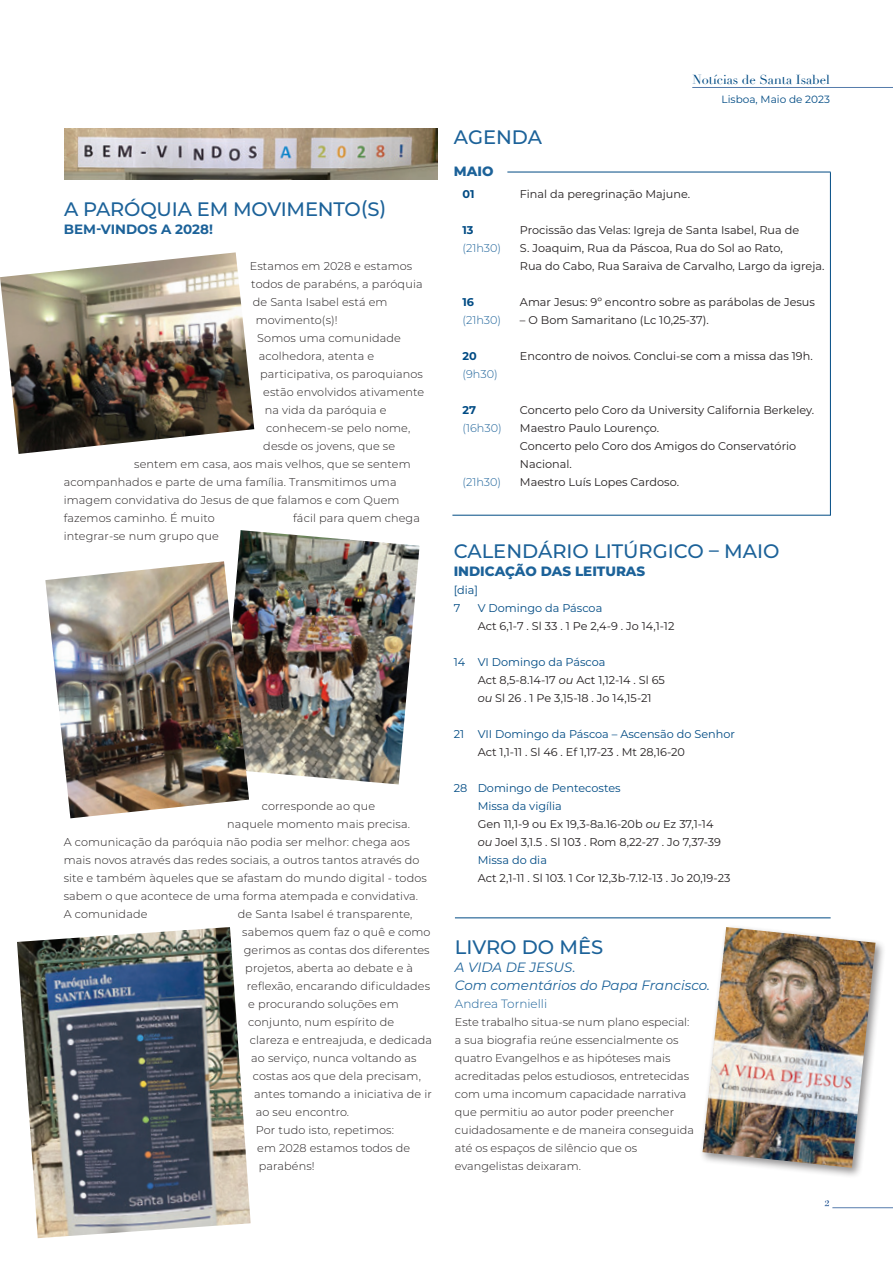
<style>
.page{position:relative;width:893px;height:1263px;background:#fff}
.page>*{position:absolute;margin:0;border:0;box-sizing:border-box;transform-origin:0 0}
.t1{font:500 19.5px "Montserrat";letter-spacing:-.005em;color:#1c6299}
.t2{font:italic 13.5px "Montserrat";color:#1c6299}
.t3{font:800 13.5px "Montserrat";color:#1c6299}
.t4{font:700 13.5px "Montserrat";color:#1c6299}
.t5{font:12.75px "Didot";color:#004b84}
.t6{font:300 12px "Montserrat";color:#1c6299}
.t7{font:300 11.25px/18px "Montserrat";letter-spacing:.01em;color:#231f20}
.t8{font:11.25px/18px "Montserrat";color:#231f20}
.t9{font:11.25px "Montserrat";color:#004b84}
.t10{font:300 11.25px "Montserrat";color:#1c6299}
.t11{font:700 11.25px "Montserrat";color:#004b84}
.t12{font:10.5px "Montserrat";color:#004b84}
.s1{font-style:italic}
</style>
<div class="page">
<hr style="left:832px;top:1207px;width:61px;height:1px;background:#557cac">
<svg style="left:825px;top:1200px;width:4px;height:6px"></svg>
<hr style="left:692px;top:87px;width:201px;height:1px;background:#557cac">
<hr style="left:455px;top:917px;width:376px;height:1px;background:#004b84">
<div style="left:699px;top:923px;width:187px;height:256px;background:#231f20;opacity:.5"></div>
<img style="left:702px;top:927px;width:173px;height:241px">
<hr style="left:830px;top:172px;width:1px;height:343px;background:#004b84">
<hr style="left:452px;top:515px;width:379px;height:1px;background:#004b84">
<hr style="left:507px;top:172px;width:324px;height:1px;background:#004b84">
<img style="left:64px;top:128px;width:374px;height:52px">
<img style="left:237px;top:530px;width:183px;height:254px">
<img style="left:17px;top:927px;width:234px;height:311px">
<img style="left:45px;top:561px;width:204px;height:257px">
<img style="left:0;top:252px;width:254px;height:202px">
<p class="t1" style="left:64px;top:195px;width:324px">A PARÓQUIA EM MOVIMENTO(S)</p>
<p class="t4" style="left:64px;top:219px;width:151px">BEM-VINDOS A 2028!</p>
<p class="t7" style="left:250px;top:257px;width:164px">Estamos em 2028 e estamos</p>
<p class="t7" style="left:251px;top:275px;width:173px">todos de parabéns, a paróquia</p>
<p class="t7" style="left:253px;top:293px;width:136px">de Santa Isabel está em</p>
<p class="t7" style="left:256px;top:311px;width:83px">movimento(s)!</p>
<p class="t7" style="left:257px;top:329px;width:145px">Somos uma comunidade</p>
<p class="t7" style="left:259px;top:347px;width:117px">acolhedora, atenta e</p>
<p class="t7" style="left:260px;top:365px;width:164px">participativa, os paroquianos</p>
<p class="t7" style="left:263px;top:383px;width:163px">estão envolvidos ativamente</p>
<p class="t7" style="left:265px;top:401px;width:123px">na vida da paróquia e</p>
<p class="t7" style="left:266px;top:419px;width:146px">conhecem-se pelo nome,</p>
<p class="t7" style="left:263px;top:437px;width:133px">desde os jovens, que se</p>
<p class="t7" style="left:134px;top:455px;width:278px">sentem em casa, aos mais velhos, que se sentem</p>
<p class="t7" style="left:64px;top:473px;width:334px">acompanhados e parte de uma família. Transmitimos uma</p>
<p class="t7" style="left:64px;top:491px;width:337px">imagem convidativa do Jesus de que falamos e com Quem</p>
<p class="t7" style="left:64px;top:509px;width:153px">fazemos caminho. É muito</p>
<p class="t7" style="left:293px;top:509px;width:128px">fácil para quem chega</p>
<p class="t7" style="left:64px;top:527px;width:157px">integrar-se num grupo que</p>
<p class="t7" style="left:227px;top:797px;width:184px;text-align:center">corresponde ao que<br>naquele momento mais precisa.</p>
<p class="t7" style="left:64px;top:833px;width:365px">A comunicação da paróquia não podia ser melhor: chega aos mais novos através das redes sociais, a outros tantos através do site e também àqueles que se afastam do mundo digital - todos sabem o que acontece de uma forma atempada e convidativa.</p>
<p class="t7" style="left:64px;top:905px;width:85px">A comunidade</p>
<p class="t7" style="left:238px;top:905px;width:176px">de Santa Isabel é transparente,</p>
<p class="t7" style="left:242px;top:923px;width:190px">sabemos quem faz o quê e como</p>
<p class="t7" style="left:244px;top:941px;width:187px">gerimos as contas dos diferentes</p>
<p class="t7" style="left:245px;top:959px;width:169px">projetos, aberta ao debate e à</p>
<p class="t7" style="left:247px;top:977px;width:185px">reflexão, encarando dificuldades</p>
<p class="t7" style="left:248px;top:995px;width:152px">e procurando soluções em</p>
<p class="t7" style="left:248px;top:1013px;width:147px">conjunto, num espírito de</p>
<p class="t7" style="left:250px;top:1031px;width:184px">clareza e entreajuda, e dedicada</p>
<p class="t7" style="left:251px;top:1049px;width:167px">ao serviço, nunca voltando as</p>
<p class="t7" style="left:253px;top:1067px;width:170px">costas aos que dela precisam,</p>
<p class="t7" style="left:254px;top:1085px;width:179px">antes tomando a iniciativa de ir</p>
<p class="t7" style="left:256px;top:1103px;width:95px">ao seu encontro.</p>
<p class="t7" style="left:256px;top:1121px;width:156px">Por tudo isto, repetimos: em 2028 estamos todos de parabéns!</p>
<p class="t5" style="left:693px;top:72px;width:139px">Notícias de Santa Isabel</p>
<p class="t12" style="left:722px;top:93px;width:110px">Lisboa, Maio de 2023</p>
<p class="t1" style="left:454px;top:123px;width:90px">AGENDA</p>
<p class="t3" style="left:454px;top:162px;width:41px">MAIO</p>
<p class="t11" style="left:462px;top:186px;width:13px">01</p>
<p class="t8" style="left:520px;top:185px;width:172px">Final da peregrinação Majune.</p>
<p class="t11" style="left:462px;top:222px;width:13px">13</p>
<p class="t8" style="left:520px;top:221px;width:281px">Procissão das Velas: Igreja de Santa Isabel, Rua de</p>
<p class="t10" style="left:462px;top:240px;width:40px">(21h30)</p>
<p class="t8" style="left:520px;top:239px;width:306px">S. Joaquim, Rua da Páscoa, Rua do Sol ao Rato,<br>Rua do Cabo, Rua Saraiva de Carvalho, Largo da igreja.</p>
<p class="t11" style="left:462px;top:294px;width:13px">16</p>
<p class="t8" style="left:520px;top:293px;width:297px">Amar Jesus: 9º encontro sobre as parábolas de Jesus</p>
<p class="t10" style="left:462px;top:312px;width:40px">(21h30)</p>
<p class="t8" style="left:520px;top:311px;width:190px">– O Bom Samaritano (Lc 10,25-37).</p>
<p class="t11" style="left:462px;top:348px;width:16px">20</p>
<p class="t8" style="left:520px;top:347px;width:294px">Encontro de noivos. Conclui-se com a missa das 19h.</p>
<p class="t10" style="left:462px;top:366px;width:37px">(9h30)</p>
<p class="t11" style="left:462px;top:402px;width:15px">27</p>
<p class="t8" style="left:520px;top:401px;width:296px">Concerto pelo Coro da University California Berkeley.</p>
<p class="t10" style="left:462px;top:420px;width:41px">(16h30)</p>
<p class="t8" style="left:520px;top:419px;width:141px">Maestro Paulo Lourenço.</p>
<p class="t8" style="left:520px;top:437px;width:278px">Concerto pelo Coro dos Amigos do Conservatório<br>Nacional.</p>
<p class="t10" style="left:462px;top:474px;width:40px">(21h30)</p>
<p class="t8" style="left:520px;top:473px;width:161px">Maestro Luís Lopes Cardoso.</p>
<p class="t1" style="left:454px;top:537px;width:327px">CALENDÁRIO LITÚRGICO – MAIO</p>
<p class="t3" style="left:454px;top:561px;width:193px">INDICAÇÃO DAS LEITURAS</p>
<p class="t9" style="left:454px;top:582px;width:26px">[dia]</p>
<p class="t9" style="left:454px;top:600px;width:8px">7</p>
<p class="t9" style="left:478px;top:600px;width:126px">V Domingo da Páscoa</p>
<p class="t8" style="left:478px;top:617px;width:198px">Act 6,1-7 . Sl 33 . 1 Pe 2,4-9 . Jo 14,1-12</p>
<p class="t9" style="left:454px;top:654px;width:153px">14 VI Domingo da Páscoa</p>
<p class="t8" style="left:478px;top:671px;width:189px">Act 8,5-8.14-17 <span class="s1">ou</span> Act 1,12-14 . Sl 65 <span class="s1">ou</span> Sl 26 . 1 Pe 3,15-18 . Jo 14,15-21</p>
<p class="t9" style="left:454px;top:726px;width:283px">21 VII Domingo da Páscoa – Ascensão do Senhor</p>
<p class="t8" style="left:478px;top:743px;width:209px">Act 1,1-11 . Sl 46 . Ef 1,17-23 . Mt 28,16-20</p>
<p class="t9" style="left:454px;top:780px;width:168px">28 Domingo de Pentecostes</p>
<p class="t9" style="left:478px;top:798px;width:86px">Missa da vigília</p>
<p class="t8" style="left:478px;top:815px;width:245px">Gen 11,1-9 ou Ex 19,3-8a.16-20b <span class="s1">ou</span> Ez 37,1-14 <span class="s1">ou</span> Joel 3,1.5 . Sl 103 . Rom 8,22-27 . Jo 7,37-39</p>
<p class="t9" style="left:478px;top:852px;width:71px">Missa do dia</p>
<p class="t8" style="left:478px;top:869px;width:254px">Act 2,1-11 . Sl 103. 1 Cor 12,3b-7.12-13 . Jo 20,19-23</p>
<p class="t1" style="left:455px;top:933px;width:150px">LIVRO DO MÊS</p>
<p class="t2" style="left:455px;top:958px;width:122px">A VIDA DE JESUS.</p>
<p class="t2" style="left:455px;top:976px;width:257px">Com comentários do Papa Francisco.</p>
<p class="t6" style="left:455px;top:996px;width:94px">Andrea Tornielli</p>
<p class="t7" style="left:455px;top:1013px;width:240px">Este trabalho situa-se num plano especial: a sua biografia reúne essencialmente os quatro Evangelhos e as hipóteses mais acreditadas pelos estudiosos, entretecidas com uma incomum capacidade narrativa que permitiu ao autor poder preencher cuidadosamente e de maneira conseguida até os espaços de silêncio que os evangelistas deixaram.</p>
</div>
